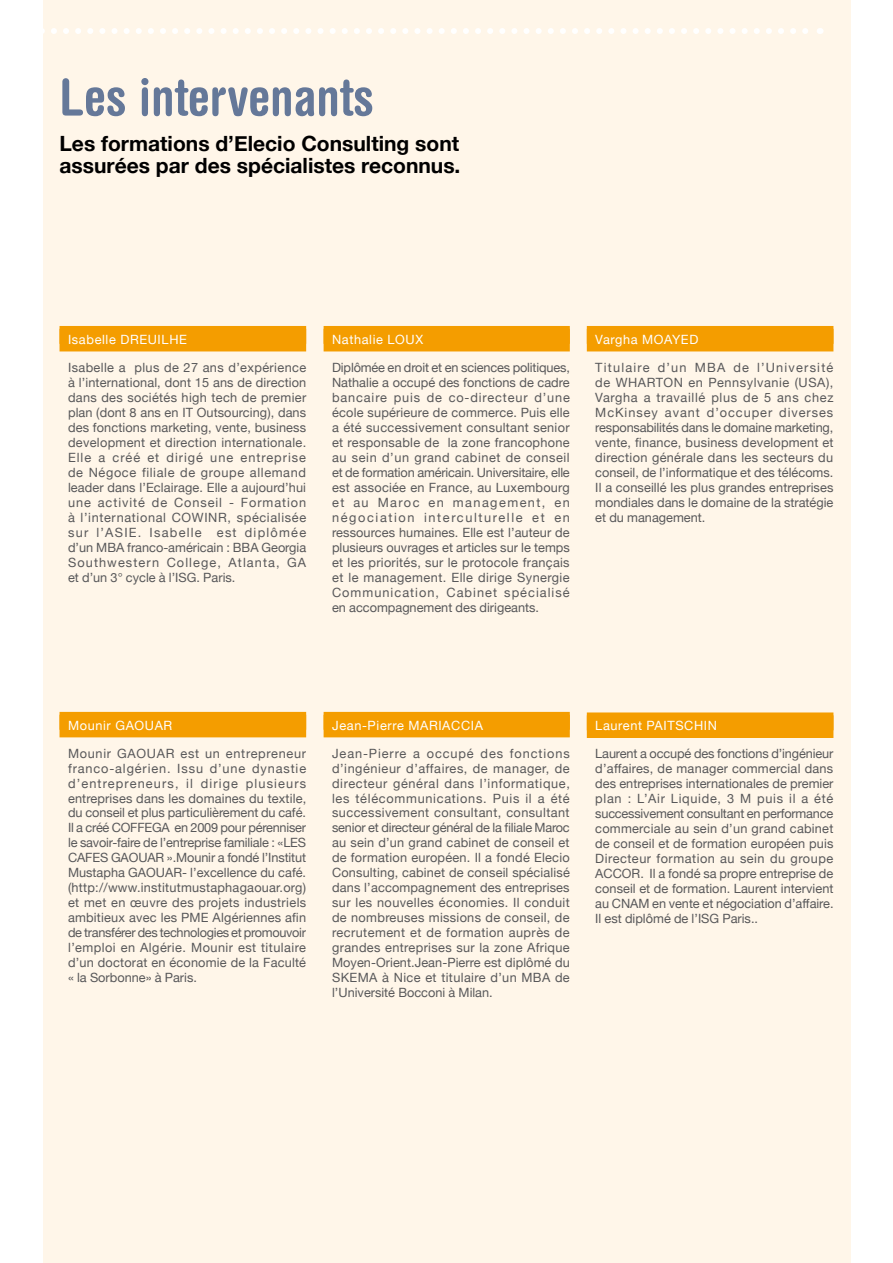
<style>
.page{position:relative;width:893px;height:1263px;background:#fff}
.page>*{position:absolute;margin:0;border:0;box-sizing:border-box;transform-origin:0 0}
.t1{font:700 condensed 51px "Helvetica Rounded";color:#657899}
.t2{font:700 21px/22.5px "Helvetica Neue";color:#000}
.t3{font:12.75px/15px "Helvetica Neue";letter-spacing:.02em;color:#58585a;text-align:justify}
.t4{font:12.75px "Helvetica Neue";letter-spacing:.05em;color:#fff}
</style>
<div class="page">
<div style="left:43px;top:0;width:808px;height:1263px;background:#fff6e9"></div>
<svg style="left:43px;top:28px;width:765px;height:6px"></svg>
<div style="left:60px;top:326px;width:246px;height:25px;background:#f49d00"></div>
<div style="left:60px;top:712px;width:246px;height:25px;background:#f49d00"></div>
<div style="left:324px;top:326px;width:246px;height:25px;background:#f49d00"></div>
<div style="left:324px;top:712px;width:246px;height:25px;background:#f49d00"></div>
<div style="left:587px;top:326px;width:246px;height:25px;background:#f49d00"></div>
<div style="left:587px;top:712px;width:246px;height:26px;background:#f49d00"></div>
<h1 class="t1" style="left:60px;top:66px;width:316px">Les intervenants</h1>
<h2 class="t2" style="left:60px;top:132px;width:402px">Les formations d’Elecio Consulting sont assurées par des spécialistes reconnus.</h2>
<p class="t4" style="left:68px;top:332px;width:71px">Isabelle DREUILHE</p>
<p class="t3" style="left:68px;top:359px;width:240px">Isabelle a plus de 27 ans d’expérience à l’international, dont 15 ans de direction dans des sociétés high tech de premier plan (dont 8 ans en IT Outsourcing), dans des fonctions marketing, vente, business development et direction internationale.<br>Elle a créé et dirigé une entreprise de Négoce filiale de groupe allemand leader dans l’Eclairage. Elle a aujourd’hui une activité de Conseil - Formation à l’international COWINR</p>
<p class="t3" style="left:228px;top:509px;width:80px">, spécialisée</p>
<p class="t3" style="left:68px;top:524px;width:46px">sur l’ASIE</p>
<p class="t3" style="left:138px;top:524px;width:170px">. Isabelle est diplômée</p>
<p class="t3" style="left:68px;top:539px;width:39px">d’un MBA</p>
<p class="t3" style="left:127px;top:539px;width:115px">franco-américain : BBA</p>
<p class="t3" style="left:68px;top:539px;width:240px;text-align:left;text-indent:193px">Georgia<br>Southwestern College, Atlanta, GA et d’un 3° cycle à l’ISG . Paris.</p>
<p class="t4" style="left:332px;top:332px;width:65px">Nathalie LOU</p>
<p class="t4" style="left:415px;top:332px;width:9px">X</p>
<p class="t3" style="left:332px;top:359px;width:239px">Diplômée en droit et en sciences politiques, Nathalie a occupé des fonctions de cadre bancaire puis de co-directeur d’une école supérieure de commerce. Puis elle a été successivement consultant senior et responsable de la zone francophone au sein d’un grand cabinet de conseil et de formation américain. Universitaire, elle est associée en France, au Luxembourg et au M aroc en management, en négociation interculturelle et en ressources humaines. Elle est l’auteur de plusieurs ouvrages et articles sur le temps et les priorités, sur le protocole français et le management. Elle dirige Synergie Communication, Cabinet spécialisé en accompagnement des dirigeants.</p>
<p class="t4" style="left:595px;top:332px;width:103px">vargha moayed</p>
<p class="t3" style="left:595px;top:359px;width:111px">Titulaire d’un MBA</p>
<p class="t3" style="left:733px;top:359px;width:102px">de l’Université</p>
<p class="t3" style="left:595px;top:374px;width:43px">de WHARTON</p>
<p class="t3" style="left:688px;top:374px;width:120px">en Pennsylvanie (USA</p>
<p class="t3" style="left:595px;top:374px;width:240px;text-indent:231px">), Vargha a travaillé plus de 5 ans chez M cKinsey avant d’occuper diverses responsabilités dans le domaine marketing, vente, finance, business development et direction générale dans les secteurs du conseil, de l’informatique et des télécoms.<br>I l a conseillé les plus grandes entreprises mondiales dans le domaine de la stratégie et du management.</p>
<p class="t4" style="left:68px;top:718px;width:58px">Mounir GAOUAR</p>
<p class="t3" style="left:68px;top:745px;width:60px">Mounir GAOUAR</p>
<p class="t3" style="left:68px;top:745px;width:240px;text-indent:112px">est un entrepreneur franco-algérien. Issu d’une dynastie d’entrepreneurs, il dirige plusieurs entreprises dans les domaines du textile, du conseil et plus particulièrement du café.<br>I l a créé COFFEGA</p>
<p class="t3" style="left:68px;top:820px;width:240px;text-align:left;text-indent:107px">en 2009 pour pérenniser le savoir-faire de l’entreprise familiale : «LES<br>CAFES</p>
<p class="t3" style="left:111px;top:850px;width:10px">GAOUAR</p>
<p class="t3" style="left:167px;top:850px;width:141px">».Mounir a fondé l’I nstitut</p>
<p class="t3" style="left:68px;top:865px;width:71px">M ustapha GAOUAR</p>
<p class="t3" style="left:68px;top:865px;width:240px;text-indent:114px">- l’excellence du café. (http://www.institutmustaphagaouar.org) et met en œuvre des projets industriels ambitieux avec les PME</p>
<p class="t3" style="left:68px;top:910px;width:240px;text-indent:145px">Algériennes afin de transférer des technologies et promouvoir l’emploi en Algérie. Mounir est titulaire d’un doctorat en économie de la Faculté « la Sorbonne» à Paris.</p>
<p class="t4" style="left:332px;top:718px;width:86px">Jean-Pierre MARIACCIA</p>
<p class="t3" style="left:332px;top:745px;width:239px">Jean-Pierre a occupé des fonctions d’ingénieur d’affaires, de manager, de directeur général dans l’informatique, les télécommunications. Puis il a été successivement consultant, consultant senior et directeur général de la filiale Maroc au sein d’un grand cabinet de conseil et de formation européen. I l a fondé Elecio Consulting, cabinet de conseil spécialisé dans l’accompagnement des entreprises sur les nouvelles économies. I l conduit de nombreuses missions de conseil, de recrutement et de formation auprès de grandes entreprises sur la zone Afrique Moyen-Orient.Jean-Pierre est diplômé du SKEMA</p>
<p class="t3" style="left:382px;top:970px;width:150px">à Nice et titulaire d’un MBA</p>
<p class="t3" style="left:555px;top:970px;width:16px">de</p>
<p class="t3" style="left:332px;top:985px;width:162px">l’Université Bocconi à M ilan.</p>
<p class="t4" style="left:595px;top:718px;width:123px">laurent paitschin</p>
<p class="t3" style="left:595px;top:746px;width:240px">Laurent a occupé des fonctions d’ingénieur d’affaires, de manager commercial dans des entreprises internationales de premier plan : L’Air Liquide, 3 M puis il a été successivement consultant en performance commerciale au sein d’un grand cabinet de conseil et de formation européen puis Directeur formation au sein du groupe ACCOR</p>
<p class="t3" style="left:595px;top:866px;width:240px;text-indent:45px">. I l a fondé sa propre entreprise de conseil et de formation. Laurent intervient au CNAM</p>
<p class="t3" style="left:595px;top:896px;width:240px;text-indent:57px">en vente et négociation d’affaire.<br>I l est diplômé de l’ISG</p>
<p class="t3" style="left:722px;top:911px;width:37px">Paris..</p>
</div>
